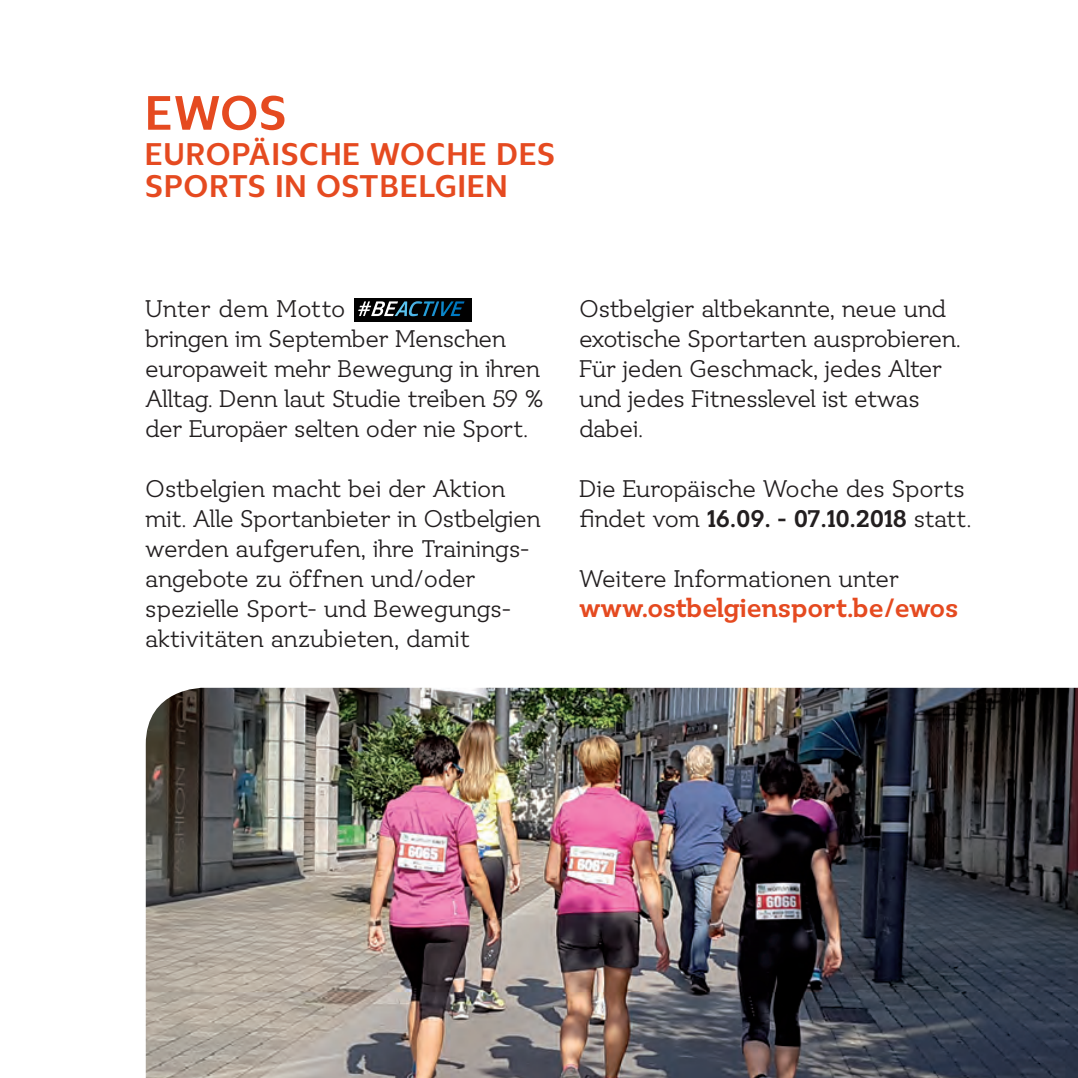
<style>
.page{position:relative;width:1078px;height:1078px;background:#fff}
.page>*{position:absolute;margin:0;border:0;box-sizing:border-box;transform-origin:0 0}
.t1{font:700 50px "Ostbe Sans";color:#e54a20}
.t2{font:700 32.5px/32.5px "Ostbe Sans";letter-spacing:.01em;color:#e54a20}
.t3{font:700 27.5px "Ostbe Serif";letter-spacing:-.005em;color:#e54a20}
.t4{font:25px/30px "Ostbe Serif";letter-spacing:-.02em;color:#231f20}
.s1{font-weight:700}
</style>
<div class="page">
<img style="left:146px;top:687px;width:931px;height:390px">
<div style="left:354px;top:298px;width:117px;height:23px;background:#010101"></div>
<svg style="left:358px;top:301px;width:106px;height:15px"></svg>
<h1 class="t1" style="left:145px;top:84px;width:143px">EWOS</h1>
<h2 class="t2" style="left:145px;top:139px;width:412px">EUROPÄISCHE WOCHE DES<br>SPORTS IN OSTBELGIEN</h2>
<p class="t4" style="left:145px;top:295px;width:400px">Unter dem Motto<br>bringen im September Menschen europaweit mehr Bewegung in ihren<br>Alltag. Denn laut Studie treiben 59 % der Europäer selten oder nie Sport.</p>
<p class="t4" style="left:145px;top:475px;width:397px">Ostbelgien macht bei der Aktion mit. Alle Sportanbieter in Ostbelgien werden aufgerufen, ihre Trainings&shy;angebote zu öffnen und/oder spezielle Sport- und Bewegungs&shy;aktivitäten anzubieten, damit</p>
<p class="t4" style="left:579px;top:295px;width:383px">Ostbelgier altbekannte, neue und exotische Sportarten ausprobieren.<br>Für jeden Geschmack, jedes Alter und jedes Fitnesslevel ist etwas dabei.</p>
<p class="t4" style="left:579px;top:475px;width:394px">Die Europäische Woche des Sports findet vom <span class="s1">16.09. - 07.10.2018</span> statt.</p>
<p class="t4" style="left:579px;top:565px;width:321px">Weitere Informationen unter</p>
<p class="t3" style="left:579px;top:592px;width:380px">www.ostbelgiensport.be/ewos</p>
</div>
